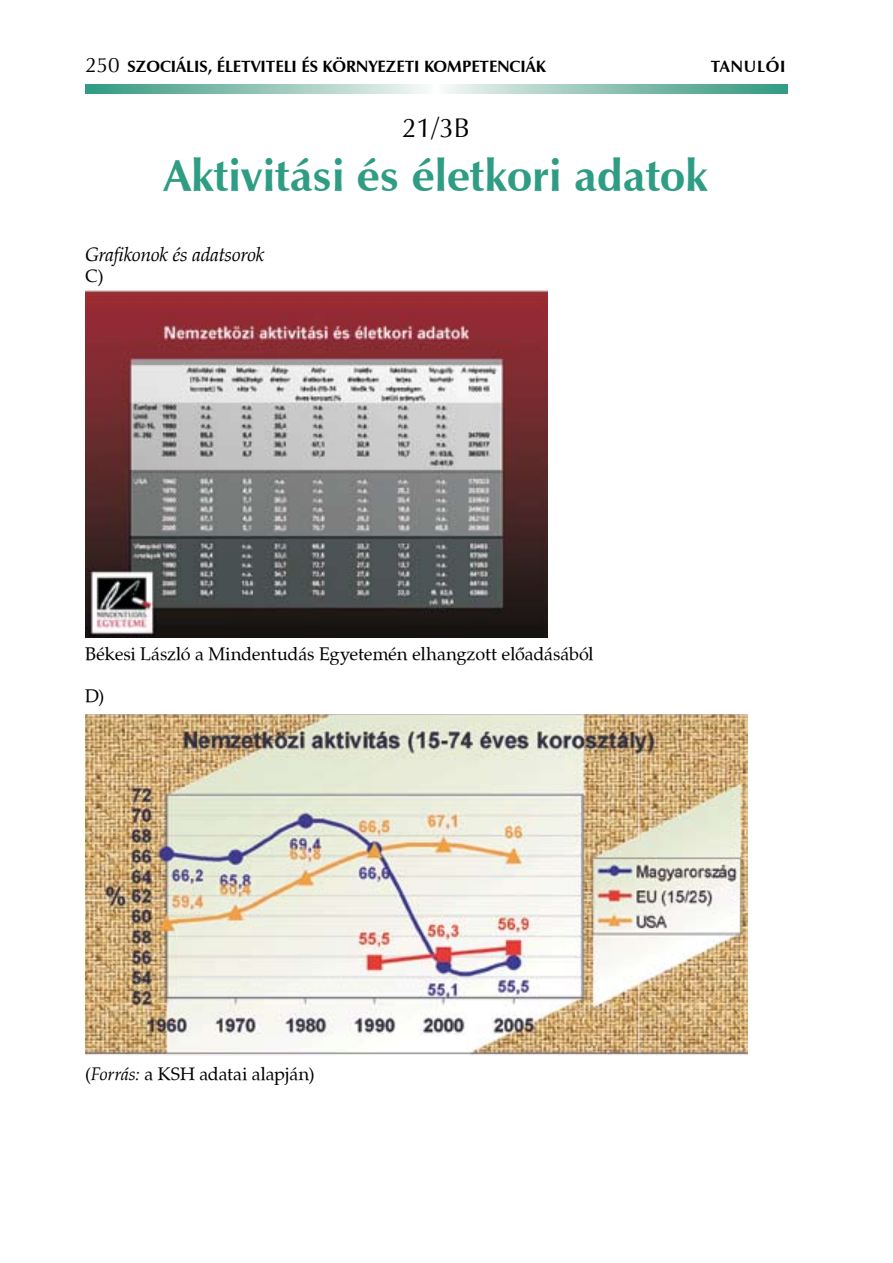
<style>
.page{position:relative;width:893px;height:1263px;background:#fff}
.page>*{position:absolute;margin:0;border:0;box-sizing:border-box;transform-origin:0 0}
.t1{font:700 45px "Zapf Humanist 601 PFL";color:#2e9d83}
.t2{font:27px "Zapf Humanist 601 PFL";color:#000}
.t3{font:italic 19.5px "Zapf Calligraphic 801 PFL";letter-spacing:-.01em;color:#000}
.t4{font:18px "Zapf Calligraphic 801 PFL";letter-spacing:-.005em;color:#000}
.t5{font:700 16.5px "Zapf Humanist 601 PFL";color:#000}
.s1{font-weight:400;font-size:21px}
.s2{font-style:italic}
</style>
<div class="page">
<svg style="left:86px;top:85px;width:701px;height:9px;background:#92c6b7"></svg>
<img style="left:85px;top:291px;width:462px;height:347px">
<img style="left:85px;top:714px;width:663px;height:341px">
<p class="t5" style="left:85px;top:55px;width:462px"><span class="s1">250</span> SZOCIÁLI S, ÉLETVITELI ÉS KÖRNYEZETI KOMPETENCIÁK</p>
<p class="t5" style="left:711px;top:55px;width:74px">TANULÓI</p>
<h2 class="t2" style="left:402px;top:109px;width:70px">21/3b</h2>
<h1 class="t1" style="left:164px;top:144px;width:546px">AKTIVITÁSI ÉS ÉLETKORI ADATOK</h1>
<p class="t3" style="left:85px;top:241px;width:181px">Grafikonok és adatsorok</p>
<p class="t4" style="left:85px;top:263px;width:20px">C)</p>
<p class="t4" style="left:85px;top:641px;width:510px">Békesi László a Mindentudás Egyetemén elhangzott előadásából</p>
<p class="t4" style="left:85px;top:683px;width:21px">D)</p>
<p class="t4" style="left:85px;top:1061px;width:231px">(<span class="s2">Forrás:</span> a KSH adatai alapján)</p>
</div>
